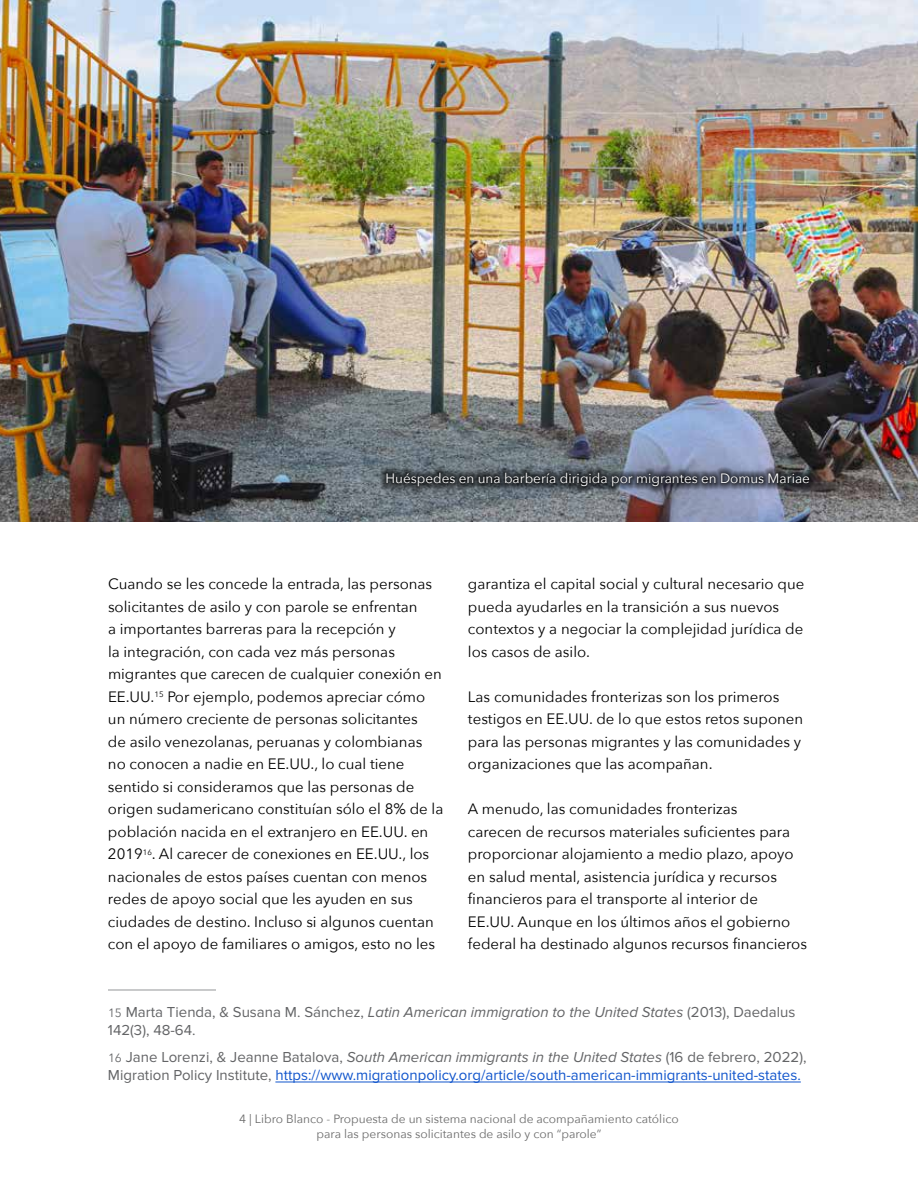
<style>
.page{position:relative;width:918px;height:1188px;background:#fff}
.page>*{position:absolute;margin:0;border:0;box-sizing:border-box;transform-origin:0 0}
.t1{font:15px/22.5px "Avenir Next";color:#000}
.t2{font:15px/18px "Proxima Nova";color:#15c}
.t3{font:15px/18px "Proxima Nova";color:#636466}
.t4{font:13.5px "Avenir Next";color:#fff}
.t5{font:12px/15px "Avenir Next";color:#6b6b6b;text-align:center}
.s1{font-family:"Avenir Next";font-size:12px}
.s2{font-style:italic}
.s3{font-family:"Avenir Next";font-size:12px;color:#636466}
.s4{color:#636466}
.s5{font-style:italic;color:#636466}
</style>
<div class="page">
<hr style="left:108px;top:990px;width:108px;height:1px;background:#939598">
<hr style="left:275px;top:1082px;width:526px;height:1px;background:#15c">
<img style="left:0;top:0;width:918px;height:522px">
<svg style="left:372px;top:459px;width:451px;height:41px;background:#777f8d"></svg>
<svg style="left:380px;top:467px;width:436px;height:26px;background:#4a505a"></svg>
<p class="t4" style="left:386px;top:467px;width:426px">Huéspedes en una barbería dirigida por migrantes en Domus Mariae</p>
<p class="t1" style="left:108px;top:572px;width:337px">Cuando se les concede la entrada, las personas solicitantes de asilo y con parole se enfrentan<br>a importantes barreras para la recepción y<br>la integración, con cada vez más personas migrantes que carecen de cualquier conexión en EE.UU.<sup>15</sup> Por ejemplo, podemos apreciar cómo un número creciente de personas solicitantes<br>de asilo venezolanas, peruanas y colombianas no conocen a nadie en EE.UU., lo cual tiene sentido si consideramos que las personas de origen sudamericano constituían sólo el 8% de la población nacida en el extranjero en EE.UU. en 2019<sup>16</sup>. Al carecer de conexiones en EE.UU., los nacionales de estos países cuentan con menos redes de apoyo social que les ayuden en sus ciudades de destino. Incluso si algunos cuentan con el apoyo de familiares o amigos, esto no les</p>
<p class="t1" style="left:468px;top:572px;width:338px">garantiza el capital social y cultural necesario que pueda ayudarles en la transición a sus nuevos contextos y a negociar la complejidad jurídica de los casos de asilo.</p>
<p class="t1" style="left:468px;top:685px;width:337px">Las comunidades fronterizas son los primeros testigos en EE.UU. de lo que estos retos suponen para las personas migrantes y las comunidades y organizaciones que las acompañan.</p>
<p class="t1" style="left:468px;top:797px;width:341px">A menudo, las comunidades fronterizas<br>carecen de recursos materiales suficientes para proporcionar alojamiento a medio plazo, apoyo en salud mental, asistencia jurídica y recursos financieros para el transporte al interior de EE.UU. Aunque en los últimos años el gobierno federal ha destinado algunos recursos financieros</p>
<p class="t3" style="left:108px;top:1003px;width:689px"><span class="s1">15</span> Marta Tienda, &amp; Susana M. Sánchez, <span class="s2">Latin American immigration to the United States</span> (2013), Daedalus<br>142(3), 48-64.</p>
<p class="t2" style="left:108px;top:1048px;width:700px"><span class="s3">16</span> <span class="s4">Jane Lorenzi, &amp; Jeanne Batalova,</span> <span class="s5">South American immigrants in the United States</span> <span class="s4">(16 de febrero, 2022),<br>Migration Policy Institute,</span> https://www.migrationpolicy.org/article/south-american-immigrants-united-states.</p>
<p class="t5" style="left:239px;top:1111px;width:441px">4 | Libro Blanco - Propuesta de un sistema nacional de acompañamiento católico para las personas solicitantes de asilo y con “parole”</p>
</div>
